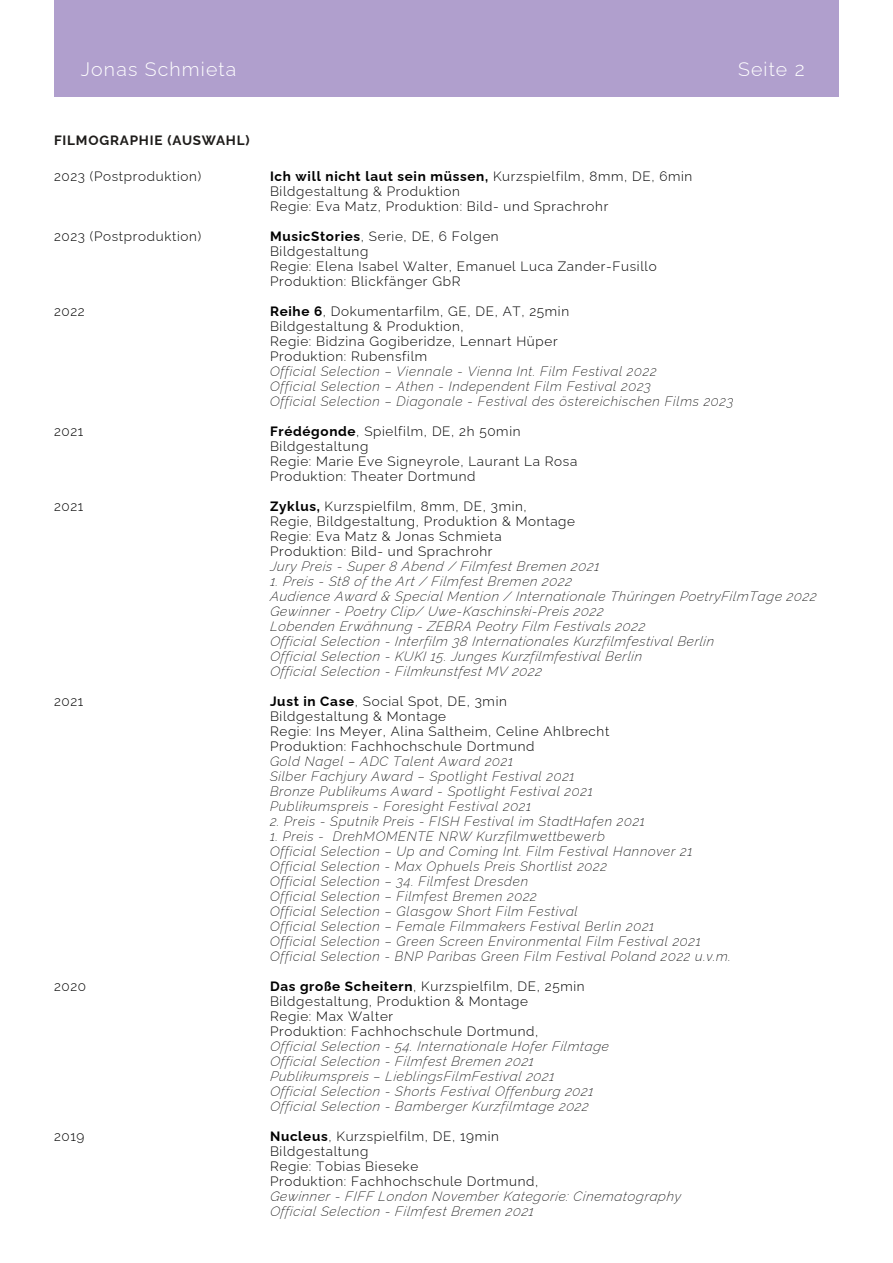
<style>
.page{position:relative;width:893px;height:1263px;background:#fff}
.page>*{position:absolute;margin:0;border:0;box-sizing:border-box;transform-origin:0 0}
.t1{font:300 19.5px "Raleway";letter-spacing:.06em;color:#fff}
.t2{font:italic 200 13.5px/15px "Raleway";letter-spacing:.05em;color:#000}
.t3{font:300 13.5px/15px "Raleway";letter-spacing:.05em;color:#000}
.t4{font:700 13.5px "Raleway";letter-spacing:.06em;color:#1e1c1a}
.s1{font-weight:700}
</style>
<div class="page">
<div style="left:54px;top:0;width:785px;height:97px;background:#b09fcd"></div>
<h1 class="t1" style="left:81px;top:57px;width:157px">Jonas Schmieta</h1>
<h1 class="t1" style="left:738px;top:57px;width:68px">Seite 2</h1>
<p class="t4" style="left:54px;top:132px;width:197px">FILMOGRAPHIE (AUSWAHL)</p>
<p class="t3" style="left:54px;top:169px;width:149px">2023 (Postproduktion)</p>
<p class="t3" style="left:270px;top:169px;width:424px"><span class="s1">Ich will nicht laut sein müssen,</span> Kurzspielfilm, 8mm, DE, 6min<br>Bildgestaltung &amp; Produktion<br>Regie: Eva Matz, Produktion: Bild- und Sprachrohr</p>
<p class="t3" style="left:54px;top:229px;width:149px">2023 (Postproduktion)</p>
<p class="t3" style="left:270px;top:229px;width:388px"><span class="s1">MusicStories</span>, Serie, DE, 6 Folgen<br>Bildgestaltung<br>Regie: Elena Isabel Walter, Emanuel Luca Zander-Fusillo Produktion: Blickfänger GbR</p>
<p class="t3" style="left:54px;top:304px;width:32px">2022</p>
<p class="t3" style="left:270px;top:304px;width:301px"><span class="s1">Reihe 6</span>, Dokumentarfilm, GE, DE, AT, 25min Bildgestaltung &amp; Produktion,<br>Regie: Bidzina Gogiberidze, Lennart Hüper Produktion: Rubensfilm</p>
<p class="t2" style="left:270px;top:364px;width:465px">Official Selection – Viennale - Vienna Int. Film Festival 2022<br>Official Selection – Athen - Independent Film Festival 2023<br>Official Selection – Diagonale - Festival des östereichischen Films 2023</p>
<p class="t3" style="left:54px;top:424px;width:31px">2021</p>
<p class="t3" style="left:270px;top:424px;width:309px"><span class="s1">Frédégonde</span>, Spielfilm, DE, 2h 50min<br>Bildgestaltung<br>Regie: Marie Eve Signeyrole, Laurant La Rosa<br>Produktion: Theater Dortmund</p>
<p class="t3" style="left:54px;top:499px;width:31px">2021</p>
<p class="t3" style="left:270px;top:499px;width:307px"><span class="s1">Zyklus,</span> Kurzspielfilm, 8mm, DE, 3min,<br>Regie, Bildgestaltung, Produktion &amp; Montage Regie: Eva Matz &amp; Jonas Schmieta Produktion: Bild- und Sprachrohr</p>
<p class="t2" style="left:270px;top:559px;width:332px">Jury Preis - Super 8 Abend / Filmfest Bremen 2021</p>
<p class="t2" style="left:270px;top:574px;width:549px">1. Preis - St8 of the Art / Filmfest Bremen 2022<br>Audience Award &amp; Special Mention / Internationale Thüringen PoetryFilmTage 2022<br>Gewinner - Poetry Clip/ Uwe-Kaschinski-Preis 2022<br>Lobenden Erwähnung - ZEBRA Peotry Film Festivals 2022<br>Official Selection - Interfilm 38 Internationales Kurzfilmfestival Berlin<br>Official Selection - KUKI 15. Junges Kurzfilmfestival Berlin<br>Official Selection - Filmkunstfest MV 2022</p>
<p class="t3" style="left:54px;top:694px;width:31px">2021</p>
<p class="t3" style="left:270px;top:694px;width:341px"><span class="s1">Just in Case</span>, Social Spot, DE, 3min<br>Bildgestaltung &amp; Montage<br>Regie: Ins Meyer, Alina Saltheim, Celine Ahlbrecht Produktion: Fachhochschule Dortmund</p>
<p class="t2" style="left:270px;top:754px;width:324px">Gold Nagel – ADC Talent Award 2021<br>Silber Fachjury Award – Spotlight Festival 2021<br>Bronze Publikums Award - Spotlight Festival 2021<br>Publikumspreis - Foresight Festival 2021</p>
<p class="t2" style="left:270px;top:814px;width:376px">2. Preis - Sputnik Preis - FISH Festival im StadtHafen 2021</p>
<p class="t2" style="left:270px;top:829px;width:462px">1. Preis - DrehMOMENTE NRW Kurzfilmwettbewerb<br>Official Selection – Up and Coming Int. Film Festival Hannover 21<br>Official Selection - Max Ophuels Preis Shortlist 2022<br>Official Selection – 34. Filmfest Dresden<br>Official Selection – Filmfest Bremen 2022<br>Official Selection – Glasgow Short Film Festival<br>Official Selection – Female Filmmakers Festival Berlin 2021<br>Official Selection – Green Screen Environmental Film Festival 2021<br>Official Selection - BNP Paribas Green Film Festival Poland 2022 u.v.m.</p>
<p class="t3" style="left:54px;top:979px;width:34px">2020</p>
<p class="t3" style="left:270px;top:979px;width:316px"><span class="s1">Das große Scheitern</span>, Kurzspielfilm, DE, 25min Bildgestaltung, Produktion &amp; Montage<br>Regie: Max Walter<br>Produktion: Fachhochschule Dortmund,</p>
<p class="t2" style="left:270px;top:1039px;width:342px">Official Selection - 54. Internationale Hofer Filmtage Official Selection - Filmfest Bremen 2021<br>Publikumspreis – LieblingsFilmFestival 2021<br>Official Selection - Shorts Festival Offenburg 2021<br>Official Selection - Bamberger Kurzfilmtage 2022</p>
<p class="t3" style="left:54px;top:1129px;width:32px">2019</p>
<p class="t3" style="left:270px;top:1129px;width:270px"><span class="s1">Nucleus</span>, Kurzspielfilm, DE, 19min<br>Bildgestaltung<br>Regie: Tobias Bieseke<br>Produktion: Fachhochschule Dortmund,</p>
<p class="t2" style="left:270px;top:1189px;width:412px">Gewinner - FIFF London November Kategorie: Cinematography<br>Official Selection - Filmfest Bremen 2021</p>
</div>
